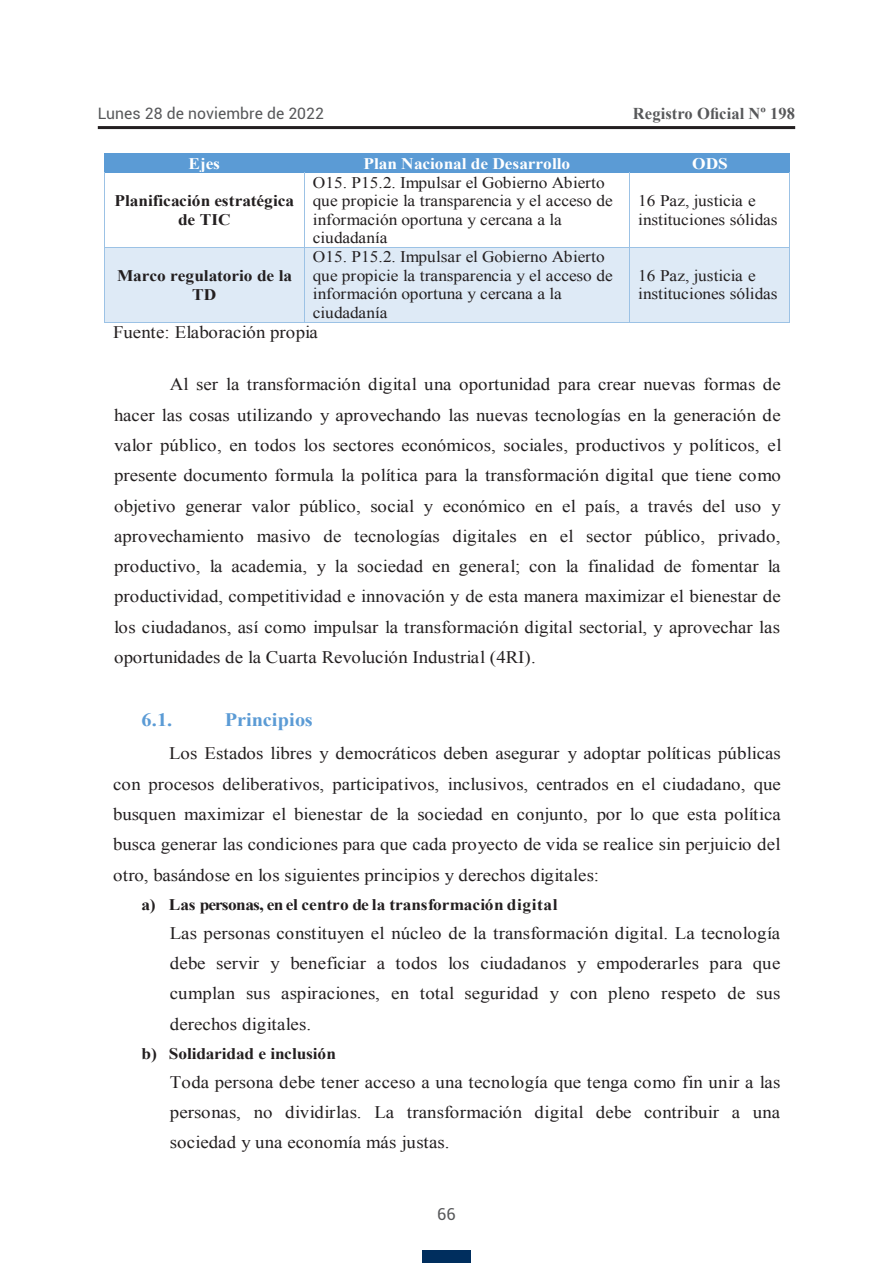
<style>
.page{position:relative;width:893px;height:1263px;background:#fff}
.page>*{position:absolute;margin:0;border:0;box-sizing:border-box;transform-origin:0 0}
.t1{font:700 19.05px "Times New Roman";color:#5b9bd5;scale:1.07 1}
.t2{font:17.55px/30.3px "Times New Roman";color:#231f20;text-align:justify;scale:1.07 1}
.t3{font:700 16.5px "Times New Roman";letter-spacing:.005em;color:#57585a}
.t4{font:16.5px "Roboto";color:#57585a}
.t5{font:16.2px/18.6px "Times New Roman";color:#231f20;scale:1.07 1}
.t6{font:700 16.2px/18.6px "Times New Roman";letter-spacing:-.005em;color:#231f20;text-align:center;scale:1.07 1}
.t7{font:700 16.2px "Times New Roman";letter-spacing:-.005em;color:#fff;scale:1.07 1}
.t8{font:15.75px "Roboto";letter-spacing:.005em;color:#57585a}
</style>
<div class="page">
<hr style="left:98px;top:126px;width:697px;height:3px;background:#231f20">
<div style="left:422px;top:1250px;width:49px;height:13px;background:#002e5e"></div>
<div style="left:105px;top:154px;width:199px;height:18px;background:#5b9bd5"></div>
<div style="left:304px;top:154px;width:326px;height:18px;background:#5b9bd5"></div>
<div style="left:630px;top:154px;width:160px;height:18px;background:#5b9bd5"></div>
<hr style="left:105px;top:153px;width:199px;height:1px;background:#5b9bd5">
<hr style="left:305px;top:153px;width:325px;height:1px;background:#5b9bd5">
<hr style="left:630px;top:153px;width:160px;height:1px;background:#5b9bd5">
<svg style="left:104px;top:153px;width:1px;height:20px"></svg>
<hr style="left:105px;top:172px;width:199px;height:1px;background:#5b9bd5">
<hr style="left:305px;top:172px;width:324px;height:1px;background:#5b9bd5">
<hr style="left:631px;top:172px;width:159px;height:1px;background:#5b9bd5">
<hr style="left:104px;top:173px;width:1px;height:74px;background:#9cc2e5">
<hr style="left:304px;top:173px;width:1px;height:74px;background:#9cc2e5">
<hr style="left:629px;top:173px;width:1px;height:74px;background:#9cc2e5">
<hr style="left:790px;top:173px;width:1px;height:74px;background:#9cc2e5">
<div style="left:105px;top:248px;width:199px;height:74px;background:#deeaf6"></div>
<div style="left:305px;top:248px;width:324px;height:74px;background:#deeaf6"></div>
<div style="left:630px;top:248px;width:160px;height:74px;background:#deeaf6"></div>
<hr style="left:105px;top:247px;width:199px;height:1px;background:#9cc2e5">
<hr style="left:305px;top:247px;width:324px;height:1px;background:#9cc2e5">
<hr style="left:630px;top:247px;width:160px;height:1px;background:#9cc2e5">
<hr style="left:104px;top:248px;width:1px;height:74px;background:#9cc2e5">
<hr style="left:105px;top:322px;width:199px;height:1px;background:#9cc2e5">
<hr style="left:304px;top:248px;width:1px;height:74px;background:#9cc2e5">
<hr style="left:305px;top:322px;width:324px;height:1px;background:#9cc2e5">
<hr style="left:629px;top:248px;width:1px;height:74px;background:#9cc2e5">
<hr style="left:630px;top:322px;width:160px;height:1px;background:#9cc2e5">
<hr style="left:790px;top:248px;width:1px;height:74px;background:#9cc2e5">
<p class="t8" style="left:98px;top:102px;width:228px">Lunes 28 de noviembre de 2022</p>
<p class="t3" style="left:633px;top:102px;width:164px">Registro Oficial Nº 198</p>
<p class="t7" style="left:188px;top:152px;width:31px">Ejes</p>
<p class="t7" style="left:364px;top:152px;width:195px">Plan Nacional de Desarrollo</p>
<p class="t7" style="left:692px;top:152px;width:35px">ODS</p>
<p class="t6" style="left:114px;top:191px;width:170px">Planificación estratégica de TIC</p>
<p class="t5" style="left:313px;top:173px;width:282px">O15. P15.2. Impulsar el Gobierno Abierto que propicie la transparencia y el acceso de información oportuna y cercana a la ciudadanía</p>
<p class="t5" style="left:638px;top:191px;width:132px">16 Paz, justicia e instituciones sólidas</p>
<p class="t6" style="left:117px;top:266px;width:165px">Marco regulatorio de la<br>TD</p>
<p class="t5" style="left:313px;top:247px;width:282px">O15. P15.2. Impulsar el Gobierno Abierto que propicie la transparencia y el acceso de información oportuna y cercana a la ciudadanía</p>
<p class="t5" style="left:638px;top:266px;width:132px">16 Paz, justicia e instituciones sólidas</p>
<p class="t2" style="left:113px;top:317px;width:193px">Fuente: Elaboración propia</p>
<p class="t2" style="left:114px;top:369px;width:625px;text-indent:56px">Al ser la transformación digital una oportunidad para crear nuevas formas de hacer las cosas utilizando y aprovechando las nuevas tecnologías en la generación de valor público, en todos los sectores económicos, sociales, productivos y políticos, el presente documento formula la política para la transformación digital que tiene como objetivo generar valor público, social y económico en el país, a través del uso y aprovechamiento masivo de tecnologías digitales en el sector público, privado, productivo, la academia, y la sociedad en general; con la finalidad de fomentar la productividad, competitividad e innovación y de esta manera maximizar el bienestar de los ciudadanos, así como impulsar la transformación digital sectorial, y aprovechar las oportunidades de la Cuarta Revolución Industrial (4RI).</p>
<p class="t1" style="left:142px;top:706px;width:30px">6.1.</p>
<p class="t1" style="left:225px;top:706px;width:84px">Principios</p>
<p class="t2" style="left:113px;top:738px;width:625px;text-indent:56px">Los Estados libres y democráticos deben asegurar y adoptar políticas públicas con procesos deliberativos, participativos, inclusivos, centrados en el ciudadano, que busquen maximizar el bienestar de la sociedad en conjunto, por lo que esta política busca generar las condiciones para que cada proyecto de vida se realice sin perjuicio del otro, basándose en los siguientes principios y derechos digitales:</p>
<p class="t6" style="left:142px;top:895px;width:390px">a) Las personas, en el centro de la transformación digital</p>
<p class="t2" style="left:170px;top:917px;width:572px">Las personas constituyen el núcleo de la transformación digital. La tecnología debe servir y beneficiar a todos los ciudadanos y empoderarles para que cumplan sus aspiraciones, en total seguridad y con pleno respeto de sus derechos digitales.</p>
<p class="t6" style="left:142px;top:1044px;width:183px">b) Solidaridad e inclusión</p>
<p class="t2" style="left:170px;top:1066px;width:572px">Toda persona debe tener acceso a una tecnología que tenga como fin unir a las personas, no dividirlas. La transformación digital debe contribuir a una sociedad y una economía más justas.</p>
<p class="t4" style="left:437px;top:1203px;width:20px">66</p>
</div>
